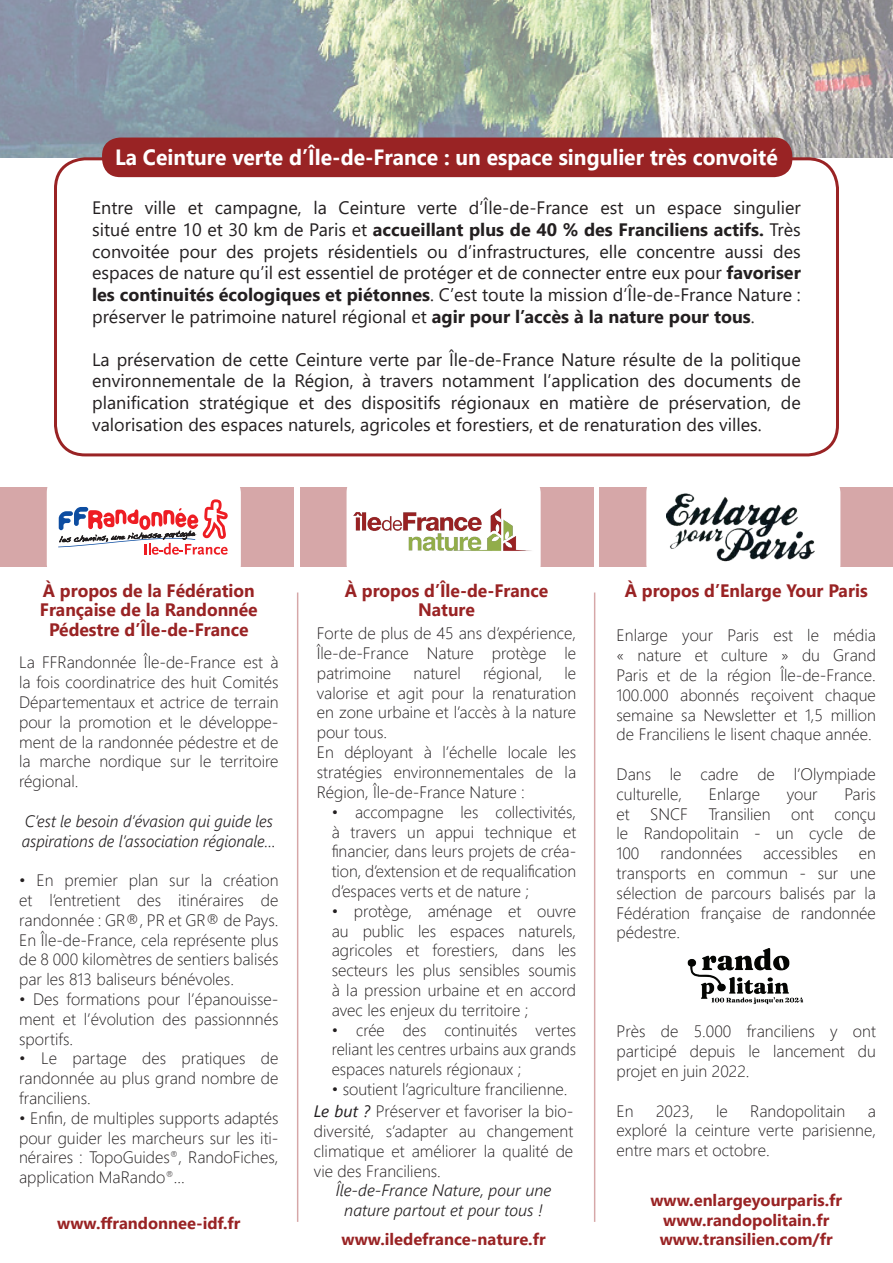
<style>
.page{position:relative;width:893px;height:1263px;background:#fff}
.page>*{position:absolute;margin:0;border:0;box-sizing:border-box;transform-origin:0 0}
.t1{font:700 22.05px "Segoe UI";color:#fff;scale:.95 1}
.t2{font:18px/21.6px "Segoe UI";color:#231f20;text-align:justify}
.t3{font:700 18px/19.5px "Segoe UI";color:#992324;text-align:center}
.t4{font:300 16.5px/19.8px "Segoe UI";color:#231f20;text-align:justify}
.t5{font:700 16.5px/19.5px "Segoe UI";color:#992324;text-align:center}
.t6{font:italic 300 16.5px/19.8px "Segoe UI";color:#231f20;scale:.96 1}
.t7{font:italic 300 16.5px/19.8px "Segoe UI";color:#231f20;text-align:center}
.s1{font-weight:700}
.s2{font-weight:400;font-style:italic}
</style>
<div class="page">
<div style="left:0;top:488px;width:293px;height:79px;background:#d6a7a8"></div>
<img style="left:0;top:0;width:893px;height:157px">
<div style="left:54px;top:157px;width:785px;height:299px;border:3px solid #992324;border-radius:30px"></div>
<div style="left:102px;top:138px;width:690px;height:39px;background:#992324;border-radius:18px"></div>
<div style="left:47px;top:475px;width:194px;height:107px;background:#fff;border-radius:18px"></div>
<svg style="left:58px;top:499px;width:170px;height:56px"></svg>
<hr style="left:297px;top:592px;width:1px;height:630px;background:#992324">
<hr style="left:594px;top:592px;width:1px;height:630px;background:#992324">
<div style="left:300px;top:488px;width:293px;height:79px;background:#d6a7a8"></div>
<div style="left:347px;top:475px;width:194px;height:107px;background:#fff;border-radius:18px"></div>
<img style="left:354px;top:509px;width:178px;height:42px">
<div style="left:600px;top:487px;width:293px;height:80px;background:#d6a7a8"></div>
<div style="left:646px;top:475px;width:194px;height:107px;background:#fff;border-radius:18px"></div>
<img style="left:666px;top:493px;width:149px;height:69px">
<img style="left:687px;top:948px;width:117px;height:57px">
<h1 class="t1" style="left:115px;top:136px;width:699px">La Ceinture verte d’Île-de-France : un espace singulier très convoité</h1>
<p class="t2" style="left:92px;top:196px;width:710px">Entre ville et campagne, la Ceinture verte d’Île-de-France est un espace singulier situé entre 10 et 30 km de Paris et <span class="s1">accueillant plus de 40 % des Franciliens actifs.</span> Très convoitée pour des projets résidentiels ou d’infrastructures, elle concentre aussi des espaces de nature qu’il est essentiel de protéger et de connecter entre eux pour <span class="s1">favoriser les continuités écologiques et piétonnes</span>. C’est toute la mission d’Île-de-France Nature : préserver le patrimoine naturel régional et <span class="s1">agir pour l’accès à la nature pour tous</span>.</p>
<p class="t2" style="left:92px;top:347px;width:710px">La préservation de cette Ceinture verte par Île-de-France Nature résulte de la politique environnementale de la Région, à travers notamment l’application des documents de planification stratégique et des dispositifs régionaux en matière de préservation, de valorisation des espaces naturels, agricoles et forestiers, et de renaturation des villes.</p>
<p class="t3" style="left:40px;top:579px;width:219px">À propos de la Fédération<br>Française de la Randonnée<br>Pédestre d’Île-de-France</p>
<p class="t3" style="left:345px;top:579px;width:205px">À propos d’Île-de-France<br>Nature</p>
<p class="t3" style="left:625px;top:579px;width:244px">À propos d’Enlarge Your Paris</p>
<p class="t4" style="left:317px;top:622px;width:261px">Forte de plus de 45 ans d’expérience, Île-de-France Nature protège le patrimoine</p>
<p class="t4" style="left:617px;top:624px;width:261px">Enlarge your Paris est le média « nature et culture » du Grand Paris et de la région Île-de-France.<br>100.000 abonnés reçoivent chaque semaine sa Newsletter et 1,5 million de Franciliens le lisent chaque année.</p>
<p class="t4" style="left:617px;top:763px;width:261px">Dans le cadre de l’Olympiade culturelle,</p>
<p class="t4" style="left:19px;top:651px;width:261px">La FFRandonnée Île-de-France est à la fois coordinatrice des huit Comités Départementaux et actrice de terrain pour la promotion et le développe&shy;ment de la randonnée pédestre et de la marche nordique sur le territoire régional.</p>
<p class="t6" style="left:22px;top:808px;width:266px">C’est le besoin d’évasion qui guide les aspirations de l’association régionale…</p>
<p class="t4" style="left:19px;top:869px;width:261px">• En premier plan sur la création et l’entretient des itinéraires de randonnée : GR®, PR et GR® de Pays.<br>En Île-de-France, cela représente plus de 8 000 kilomètres de sentiers balisés par les 813 baliseurs bénévoles.</p>
<p class="t4" style="left:19px;top:987px;width:261px">• Des formations pour l’épanouisse&shy;ment et l’évolution des passionnnés sportifs.</p>
<p class="t4" style="left:19px;top:1047px;width:261px">• Le partage des pratiques de randonnée au plus grand nombre de franciliens.</p>
<p class="t4" style="left:19px;top:1106px;width:261px">• Enfin, de multiples supports adaptés pour guider les marcheurs sur les iti&shy;néraires : TopoGuides<sup>®</sup>, RandoFiches, application MaRando<sup>®</sup>…</p>
<p class="t5" style="left:57px;top:1212px;width:185px">www.ffrandonnee-idf.fr</p>
<p class="t4" style="left:317px;top:661px;width:261px;text-align:left;text-indent:248px">le valorise et agit pour la renaturation en zone urbaine et l’accès à la nature pour tous.<br>En déployant à l’échelle locale les stratégies environnementales de la<br>Région, Île-de-France Nature :</p>
<p class="t4" style="left:413px;top:661px;width:49px">naturel</p>
<p class="t4" style="left:483px;top:661px;width:61px">régional,</p>
<p class="t4" style="left:709px;top:782px;width:53px">Enlarge</p>
<p class="t4" style="left:787px;top:782px;width:33px">your</p>
<p class="t4" style="left:617px;top:782px;width:261px;text-indent:228px">Paris et SNCF Transilien ont conçu le Randopolitain - un cycle de 100</p>
<p class="t4" style="left:332px;top:800px;width:246px">• accompagne les collectivités, à travers un appui technique et financier, dans leurs projets de créa&shy;tion, d’extension et de requalification d’espaces verts et de nature ;</p>
<p class="t4" style="left:332px;top:899px;width:246px">• protège, aménage et ouvre au public les espaces naturels, agricoles et forestiers, dans les secteurs les plus sensibles soumis à la pression urbaine et en accord avec les enjeux du territoire ;</p>
<p class="t4" style="left:332px;top:1018px;width:246px">• crée des continuités vertes reliant les centres urbains aux grands espaces naturels régionaux ;</p>
<p class="t4" style="left:332px;top:1077px;width:237px">• soutient l’agriculture francilienne.</p>
<p class="t4" style="left:660px;top:842px;width:83px">randonnées</p>
<p class="t4" style="left:763px;top:842px;width:76px">accessibles</p>
<p class="t4" style="left:617px;top:842px;width:261px;text-indent:242px">en transports en commun - sur une sélection de parcours balisés par la Fédération française de randonnée pédestre.</p>
<p class="t4" style="left:617px;top:1020px;width:261px">Près de 5.000 franciliens y ont participé depuis le lancement du projet en juin 2022.</p>
<p class="t4" style="left:617px;top:1099px;width:19px">En</p>
<p class="t4" style="left:656px;top:1099px;width:39px">2023,</p>
<p class="t4" style="left:716px;top:1099px;width:13px">le</p>
<p class="t4" style="left:750px;top:1099px;width:97px">Randopolitain</p>
<p class="t4" style="left:314px;top:1100px;width:261px"><span class="s2">Le but ?</span> Préserver et favoriser la bio&shy;diversité, s’adapter au changement climatique et améliorer la qualité de vie des Franciliens.</p>
<p class="t7" style="left:336px;top:1178px;width:217px">Île-de-France Nature, pour une nature partout et pour tous !</p>
<p class="t4" style="left:617px;top:1099px;width:261px;text-indent:251px">a exploré la ceinture verte parisienne, entre mars et octobre.</p>
<p class="t5" style="left:650px;top:1189px;width:193px">www.enlargeyourparis.fr www.randopolitain.fr www.transilien.com/fr</p>
<p class="t5" style="left:342px;top:1228px;width:206px">www.iledefrance-nature.fr</p>
</div>
